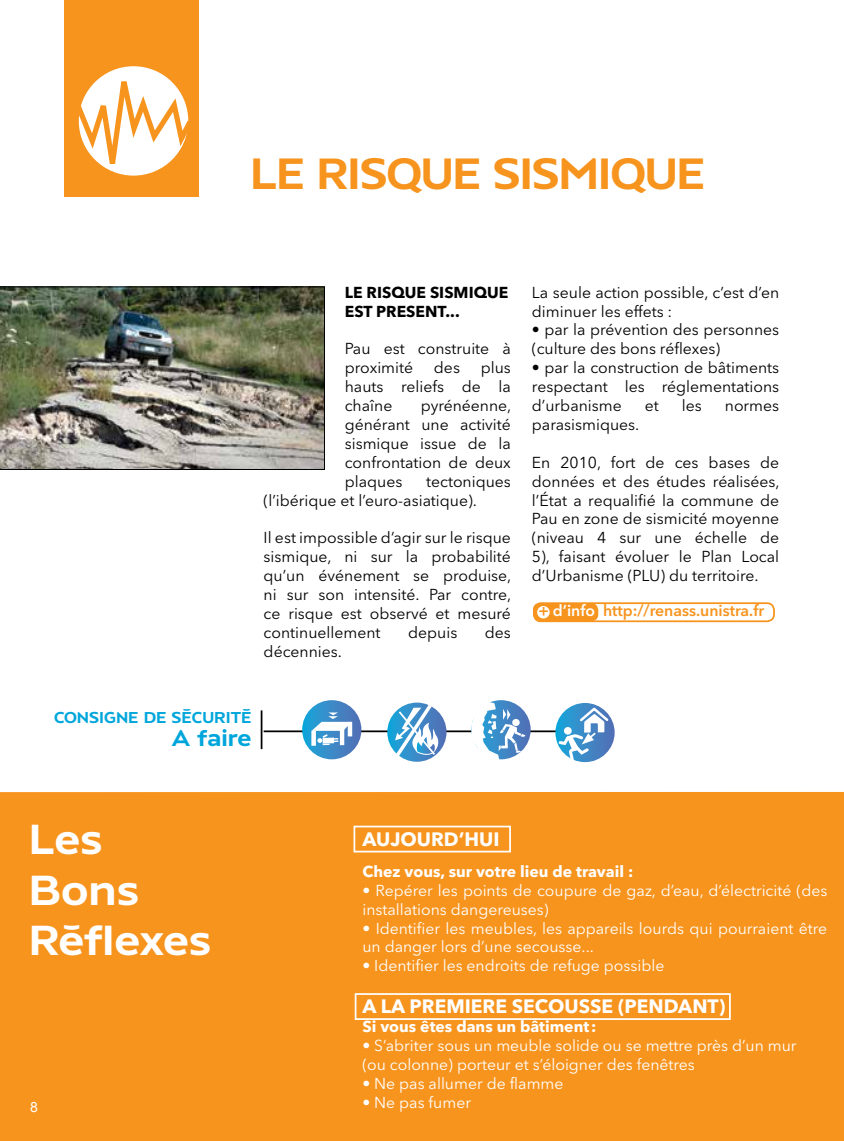
<style>
.page{position:relative;width:844px;height:1141px;background:#fff}
.page>*{position:absolute;margin:0;border:0;box-sizing:border-box;transform-origin:0 0}
.t1{font:43.75px "Pau Display";letter-spacing:-.03em;color:#f7941e}
.t2{font:42px/50.4px "Pau Display";color:#fff}
.t3{font:22.75px "Pau Display";color:#00a6db}
.t4{font:700 19.25px "Avenir Next LT Pro";color:#fff}
.t5{font:15.75px/18.9px "Avenir Next LT Pro";color:#000;text-align:justify}
.t6{font:15.75px/18.9px "Avenir Next LT Pro";color:#fff}
.t7{font:700 15.75px "Avenir Next LT Pro";color:#fff}
.t8{font:600 15.75px "Avenir Next LT Pro";color:#f7941e}
.t9{font:700 15.75px/18.9px "Avenir Next LT Pro";color:#000}
.t10{font:15.75px "Pau Display";color:#00a6db}
.t11{font:14px "Arial";color:#fff}
.s1{color:#fff}
</style>
<div class="page">
<div style="left:0;top:791px;width:843px;height:350px;background:#f7941e"></div>
<div style="left:64px;top:0;width:135px;height:196px;background:#f7941e"></div>
<img style="left:0;top:286px;width:325px;height:184px">
<svg style="left:64px;top:66px;width:133px;height:131px"></svg>
<hr style="left:263px;top:730px;width:340px;height:2px;background:#000">
<hr style="left:260px;top:710px;width:2px;height:39px;background:#000">
<svg style="left:302px;top:700px;width:59px;height:59px"></svg>
<svg style="left:555px;top:703px;width:59px;height:59px"></svg>
<svg style="left:556px;top:706px;width:54px;height:57px"></svg>
<svg style="left:311px;top:712px;width:41px;height:33px"></svg>
<svg style="left:471px;top:700px;width:59px;height:59px"></svg>
<svg style="left:471px;top:702px;width:55px;height:58px"></svg>
<svg style="left:387px;top:703px;width:59px;height:59px"></svg>
<svg style="left:391px;top:702px;width:50px;height:60px"></svg>
<div style="left:353px;top:826px;width:158px;height:26px;border:2px solid #fff"></div>
<div style="left:354px;top:993px;width:376px;height:27px;border:2px solid #fff"></div>
<div style="left:533px;top:603px;width:65px;height:18px;background:#f7941e;border-radius:7px"></div>
<div style="left:537px;top:606px;width:12px;height:12px;background:#fff;border-radius:50%"></div>
<div style="left:533px;top:602px;width:241px;height:20px;border:2px solid #f7941e;border-radius:7px"></div>
<h1 class="t1" style="left:250px;top:150px;width:456px">LE RISQUE SISMIQUE</h1>
<p class="t9" style="left:345px;top:283px;width:165px">LE RISQUE SISMIQUE<br>EST PRESENT...</p>
<p class="t5" style="left:345px;top:339px;width:168px">Pau est construite à proximité</p>
<p class="t5" style="left:345px;top:358px;width:168px;text-indent:136px">plus hauts reliefs de la chaîne</p>
<p class="t5" style="left:434px;top:358px;width:28px">des</p>
<p class="t5" style="left:345px;top:396px;width:168px;text-indent:76px">pyrénéenne, générant une activité sismique issue de la confrontation de deux plaques</p>
<p class="t5" style="left:263px;top:472px;width:249px;text-indent:162px">tectoniques (l’ibérique et l’euro-asiatique).</p>
<p class="t5" style="left:263px;top:528px;width:249px">Il est impossible d’agir sur le risque sismique, ni sur la probabilité qu’un événement se produise, ni sur son intensité. Par contre, ce risque est observé et mesuré continuellement</p>
<p class="t5" style="left:408px;top:623px;width:51px">depuis</p>
<p class="t5" style="left:484px;top:623px;width:28px">des</p>
<p class="t5" style="left:263px;top:642px;width:80px">décennies.</p>
<p class="t10" style="left:54px;top:709px;width:199px">CONSIGNE DE SÉCURITÉ</p>
<h3 class="t3" style="left:172px;top:726px;width:81px">A faire</h3>
<p class="t5" style="left:532px;top:283px;width:249px">La seule action possible, c’est d’en diminuer les effets :</p>
<p class="t5" style="left:532px;top:320px;width:249px">• par la prévention des personnes (culture des bons réflexes)</p>
<p class="t5" style="left:532px;top:358px;width:249px">• par la construction de bâtiments respectant les réglementations d’urbanisme</p>
<p class="t5" style="left:644px;top:396px;width:16px">et</p>
<p class="t5" style="left:681px;top:396px;width:21px">les</p>
<p class="t5" style="left:724px;top:396px;width:56px">normes</p>
<p class="t5" style="left:532px;top:415px;width:109px">parasismiques.</p>
<p class="t5" style="left:532px;top:453px;width:249px">En 2010, fort de ces bases de données et des études réalisées, l’État a requalifié la commune de Pau en zone de sismicité moyenne (niveau 4 sur une échelle de 5), faisant évoluer le Plan Local d’Urbanisme (PLU) du territoire.</p>
<p class="t8" style="left:538px;top:601px;width:227px">+ <span class="s1">d’info</span> http://renass.unistra.fr</p>
<h2 class="t2" style="left:29px;top:814px;width:184px">Les<br>Bons<br>Réflexes</h2>
<p class="t11" style="left:30px;top:1097px;width:9px">8</p>
<p class="t4" style="left:362px;top:827px;width:139px">AUJOURD’HUI</p>
<p class="t7" style="left:362px;top:862px;width:272px">Chez vous, sur votre lieu de travail :</p>
<p class="t6" style="left:362px;top:881px;width:466px">• Repérer les points de coupure de gaz, d’eau, d’électricité (des installations dangereuses)</p>
<p class="t6" style="left:362px;top:919px;width:466px">• Identifier les meubles, les appareils lourds qui pourraient être un danger lors d’une secousse...</p>
<p class="t6" style="left:362px;top:956px;width:303px">• Identifier les endroits de refuge possible</p>
<p class="t4" style="left:362px;top:995px;width:364px">A LA PREMIERE SECOUSSE (PENDANT)</p>
<p class="t7" style="left:362px;top:1017px;width:235px">Si vous êtes dans un bâtiment:</p>
<p class="t6" style="left:362px;top:1036px;width:435px">• S’abriter sous un meuble solide ou se mettre près d’un mur (ou colonne) porteur et s’éloigner des fenêtres</p>
<p class="t6" style="left:362px;top:1074px;width:202px">• Ne pas allumer de flamme</p>
<p class="t6" style="left:362px;top:1093px;width:110px">• Ne pas fumer</p>
</div>
